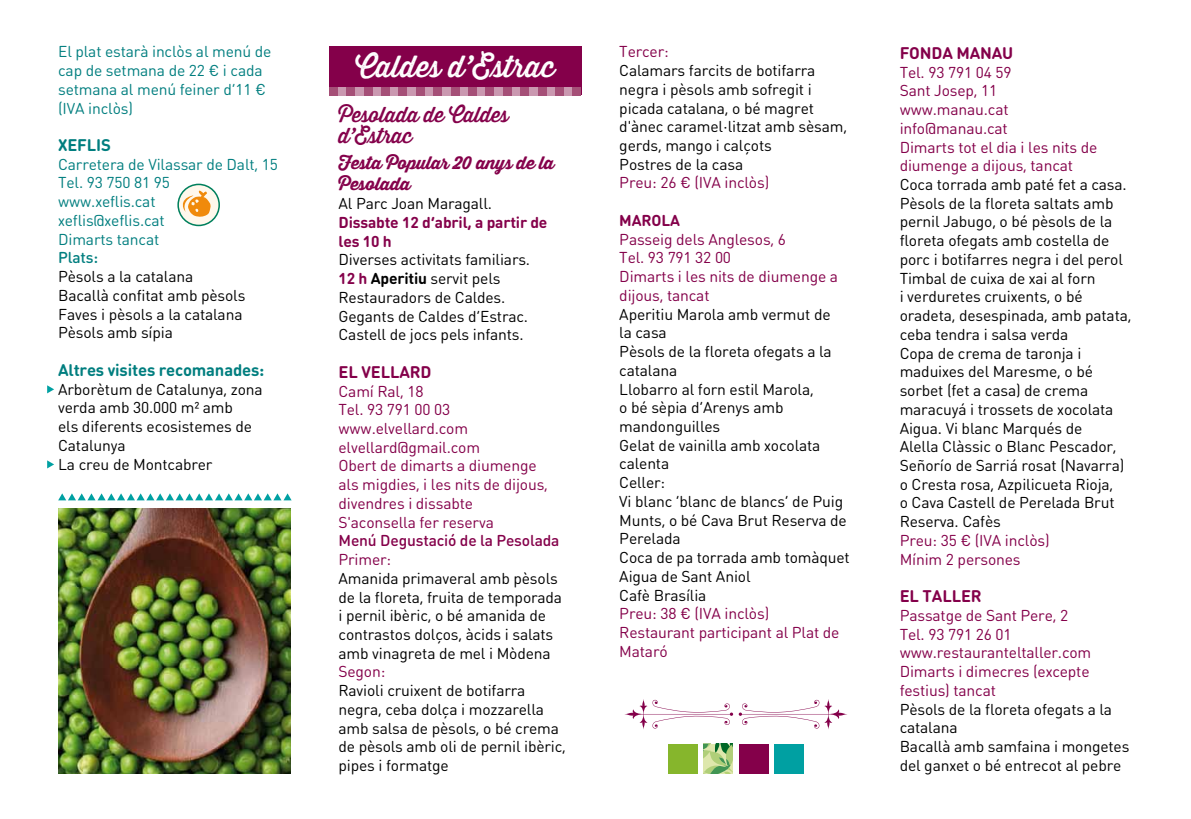
<style>
.page{position:relative;width:1191px;height:819px;background:#fff}
.page>*{position:absolute;margin:0;border:0;box-sizing:border-box;transform-origin:0 0}
.t1{font:29.75px "Thirsty Rough Reg";color:#fff}
.t2{font:21px/21px "Thirsty Rough Reg";letter-spacing:-.01em;color:#84004a}
.t3{font:17.5px/21px "Thirsty Rough Bol";letter-spacing:-.01em;color:#84004a}
.t4{font:700 16.62px "DIN Round Pro";letter-spacing:-.01em;color:#007e7f}
.t5{font:700 16.62px "DIN Round Pro";letter-spacing:-.01em;color:#84004a}
.t6{font:15.58px/18.7px "DIN Round Pro";letter-spacing:-.01em;color:#000}
.t7{font:15.58px/18.7px "DIN Round Pro";letter-spacing:-.01em;color:#84004a}
.t8{font:15.58px/18.7px "DIN Round Pro";letter-spacing:-.01em;color:#007e7f}
.t9{font:700 15.58px/18.7px "DIN Round Pro";letter-spacing:-.01em;color:#84004a}
.t10{font:500 15.58px "DIN Round Pro";letter-spacing:-.01em;color:#84004a}
.t11{font:500 15.58px "DIN Round Pro";letter-spacing:-.01em;color:#007e7f}
.s1{font-weight:700;color:#84004a}
.s2{font-weight:700}
</style>
<div class="page">
<div style="left:329px;top:46px;width:252px;height:48px;background:#84004a"></div>
<div style="left:564px;top:87px;width:8px;height:8px;background:#ca98b0"></div>
<div style="left:546px;top:87px;width:9px;height:8px;background:#ca98b0"></div>
<div style="left:529px;top:87px;width:9px;height:8px;background:#ca98b0"></div>
<div style="left:512px;top:87px;width:8px;height:8px;background:#ca98b0"></div>
<div style="left:477px;top:87px;width:8px;height:8px;background:#ca98b0"></div>
<div style="left:494px;top:87px;width:9px;height:8px;background:#ca98b0"></div>
<div style="left:572px;top:87px;width:9px;height:8px;background:#a54f77"></div>
<div style="left:555px;top:87px;width:9px;height:8px;background:#a54f77"></div>
<div style="left:538px;top:87px;width:8px;height:8px;background:#a54f77"></div>
<div style="left:520px;top:87px;width:9px;height:8px;background:#a54f77"></div>
<div style="left:485px;top:87px;width:9px;height:8px;background:#a54f77"></div>
<div style="left:503px;top:87px;width:9px;height:8px;background:#a54f77"></div>
<div style="left:468px;top:87px;width:9px;height:8px;background:#a54f77"></div>
<div style="left:459px;top:87px;width:9px;height:8px;background:#ca98b0"></div>
<div style="left:442px;top:87px;width:9px;height:8px;background:#ca98b0"></div>
<div style="left:425px;top:87px;width:8px;height:8px;background:#ca98b0"></div>
<div style="left:407px;top:87px;width:9px;height:8px;background:#ca98b0"></div>
<div style="left:372px;top:87px;width:9px;height:8px;background:#ca98b0"></div>
<div style="left:390px;top:87px;width:8px;height:8px;background:#ca98b0"></div>
<div style="left:451px;top:87px;width:8px;height:8px;background:#a54f77"></div>
<div style="left:433px;top:87px;width:9px;height:8px;background:#a54f77"></div>
<div style="left:416px;top:87px;width:9px;height:8px;background:#a54f77"></div>
<div style="left:381px;top:87px;width:9px;height:8px;background:#a54f77"></div>
<div style="left:398px;top:87px;width:9px;height:8px;background:#a54f77"></div>
<div style="left:364px;top:87px;width:8px;height:8px;background:#a54f77"></div>
<div style="left:355px;top:87px;width:9px;height:8px;background:#ca98b0"></div>
<div style="left:338px;top:87px;width:8px;height:8px;background:#ca98b0"></div>
<div style="left:346px;top:87px;width:9px;height:8px;background:#a54f77"></div>
<div style="left:329px;top:87px;width:9px;height:8px;background:#a54f77"></div>
<svg style="left:47px;top:385px;width:7px;height:8px"></svg>
<svg style="left:47px;top:460px;width:7px;height:8px"></svg>
<div style="left:774px;top:743px;width:30px;height:30px;background:#00a0a2"></div>
<svg style="left:703px;top:743px;width:30px;height:30px"></svg>
<div style="left:739px;top:743px;width:29px;height:30px;background:#84004a"></div>
<div style="left:667px;top:743px;width:30px;height:30px;background:#86b62c"></div>
<svg style="left:624px;top:699px;width:223px;height:30px"></svg>
<img style="left:59px;top:508px;width:232px;height:265px">
<svg style="left:58px;top:493px;width:234px;height:7px"></svg>
<div style="left:178px;top:184px;width:41px;height:41px;background:#fff8ec;border-radius:50%"></div>
<div style="left:177px;top:184px;width:43px;height:42px;border:2px solid #00805d;border-radius:50%"></div>
<svg style="left:182px;top:191px;width:29px;height:26px"></svg>
<p class="t8" style="left:58px;top:42px;width:215px">El plat estarà inclòs al menú de cap de setmana de 22 € i cada setmana al menú feiner d’11 € (IVA inclòs)</p>
<p class="t4" style="left:58px;top:133px;width:54px">XEFLIS</p>
<p class="t8" style="left:58px;top:154px;width:221px">Carretera de Vilassar de Dalt, 15<br>Tel. 93 750 81 95<br>www.xeflis.cat<br>xeflis@xeflis.cat<br>Dimarts tancat</p>
<p class="t11" style="left:58px;top:247px;width:41px">Plats:</p>
<p class="t6" style="left:58px;top:266px;width:189px">Pèsols a la catalana<br>Bacallà confitat amb pèsols<br>Faves i pèsols a la catalana<br>Pèsols amb sípia</p>
<p class="t4" style="left:58px;top:358px;width:208px">Altres visites recomanades:</p>
<p class="t6" style="left:58px;top:379px;width:206px">Arborètum de Catalunya, zona verda amb 30.000 m² amb<br>els diferents ecosistemes de<br>Catalunya<br>La creu de Montcabrer</p>
<h1 class="t1" style="left:355px;top:45px;width:201px">Caldes d’Estrac</h1>
<p class="t7" style="left:619px;top:42px;width:51px">Tercer:</p>
<p class="t6" style="left:619px;top:60px;width:229px">Calamars farcits de botifarra negra i pèsols amb sofregit i picada catalana, o bé magret d'ànec caramel·litzat amb sèsam, gerds, mango i calçots<br>Postres de la casa</p>
<p class="t7" style="left:619px;top:173px;width:151px">Preu: 26 € (IVA inclòs)</p>
<p class="t9" style="left:619px;top:210px;width:62px">MAROLA</p>
<p class="t7" style="left:619px;top:229px;width:220px">Passeig dels Anglesos, 6<br>Tel. 93 791 32 00<br>Dimarts i les nits de diumenge a dijous, tancat</p>
<p class="t6" style="left:619px;top:304px;width:232px">Aperitiu Marola amb vermut de<br>la casa<br>Pèsols de la floreta ofegats a la catalana<br>Llobarro al forn estil Marola,<br>o bé sèpia d’Arenys amb mandonguilles<br>Gelat de vainilla amb xocolata calenta<br>Celler:<br>Vi blanc ‘blanc de blancs’ de Puig<br>Munts, o bé Cava Brut Reserva de<br>Perelada<br>Coca de pa torrada amb tomàquet<br>Aigua de Sant Aniol<br>Cafè Brasília</p>
<p class="t7" style="left:619px;top:603px;width:222px">Preu: 38 € (IVA inclòs)<br>Restaurant participant al Plat de<br>Mataró</p>
<h2 class="t2" style="left:338px;top:104px;width:172px">Pesolada de Caldes d’Estrac</h2>
<p class="t3" style="left:338px;top:152px;width:217px">Festa Popular 20 anys de la<br>Pesolada</p>
<p class="t6" style="left:338px;top:193px;width:155px">Al Parc Joan Maragall.</p>
<p class="t9" style="left:338px;top:212px;width:210px">Dissabte 12 d’abril, a partir de les 10 h</p>
<p class="t6" style="left:338px;top:250px;width:193px">Diverses activitats familiars.<br><span class="s1">12 h</span> <span class="s2">Aperitiu</span> servit pels<br>Restauradors de Caldes.<br>Gegants de Caldes d’Estrac.<br>Castell de jocs pels infants.</p>
<p class="t5" style="left:338px;top:360px;width:94px">EL VELLARD</p>
<p class="t7" style="left:338px;top:381px;width:211px">Camí Ral, 18<br>Tel. 93 791 00 03 www.elvellard.com elvellard@gmail.com<br>Obert de dimarts a diumenge als migdies, i les nits de dijous, divendres i dissabte<br>S'aconsella fer reserva</p>
<p class="t10" style="left:338px;top:530px;width:222px">Menú Degustació de la Pesolada</p>
<p class="t7" style="left:338px;top:549px;width:54px">Primer:</p>
<p class="t6" style="left:338px;top:568px;width:225px">Amanida primaveral amb pèsols de la floreta, fruita de temporada i pernil ibèric, o bé amanida de contrastos dolços, àcids i salats amb vinagreta de mel i Mòdena</p>
<p class="t7" style="left:338px;top:662px;width:48px">Segon:</p>
<p class="t6" style="left:338px;top:680px;width:229px">Ravioli cruixent de botifarra negra, ceba dolça i mozzarella amb salsa de pèsols, o bé crema de pèsols amb oli de pernil ibèric, pipes i formatge</p>
<p class="t5" style="left:899px;top:41px;width:115px">FONDA MANAU</p>
<p class="t7" style="left:899px;top:62px;width:199px">Tel. 93 791 04 59<br>Sant Josep, 11 www.manau.cat info@manau.cat<br>Dimarts tot el dia i les nits de diumenge a dijous, tancat</p>
<p class="t6" style="left:899px;top:174px;width:233px">Coca torrada amb paté fet a casa.<br>Pèsols de la floreta saltats amb pernil Jabugo, o bé pèsols de la floreta ofegats amb costella de porc i botifarres negra i del perol<br>Timbal de cuixa de xai al forn<br>i verduretes cruixents, o bé oradeta, desespinada, amb patata, ceba tendra i salsa verda<br>Copa de crema de taronja i maduixes del Maresme, o bé sorbet (fet a casa) de crema maracuyá i trossets de xocolata<br>Aigua. Vi blanc Marqués de<br>Alella Clàssic o Blanc Pescador,<br>Señorío de Sarriá rosat (Navarra) o Cresta rosa, Azpilicueta Rioja,<br>o Cava Castell de Perelada Brut<br>Reserva. Cafès</p>
<p class="t7" style="left:899px;top:530px;width:151px">Preu: 35 € (IVA inclòs)<br>Mínim 2 persones</p>
<p class="t5" style="left:899px;top:584px;width:84px">EL TALLER</p>
<p class="t7" style="left:899px;top:605px;width:193px">Passatge de Sant Pere, 2<br>Tel. 93 791 26 01 www.restauranteltaller.com<br>Dimarts i dimecres (excepte festius) tancat</p>
<p class="t6" style="left:899px;top:699px;width:231px">Pèsols de la floreta ofegats a la catalana<br>Bacallà amb samfaina i mongetes del ganxet o bé entrecot al pebre</p>
</div>
